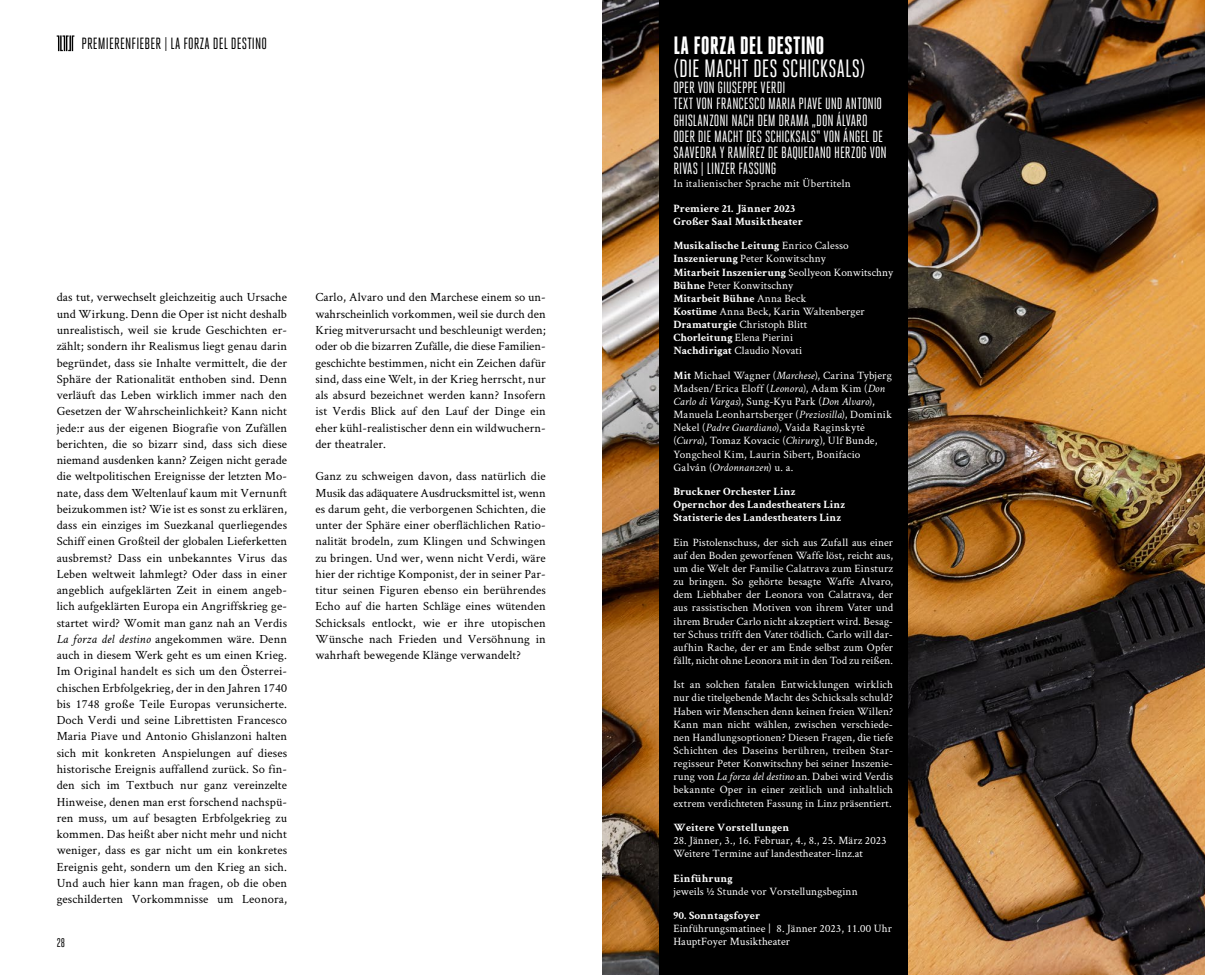
<style>
.page{position:relative;width:1205px;height:975px;background:#fff}
.page>*{position:absolute;margin:0;border:0;box-sizing:border-box;transform-origin:0 0}
.FOYER5_KASTEN_Stückt{font:25px "Heroic Condensed";color:#fff}
.FOYER5_KASTEN_Stückt-2{font:800 25px "Heroic Condensed";letter-spacing:.005em;color:#fff}
.FOYER5_KASTEN_Stückt-3{font:16.25px/16.2px "Heroic Condensed";color:#fff}
.t1{font:16.25px "Heroic Condensed";letter-spacing:.01em;color:#000}
.FOYER5_FLIESSTEXT{font:12.5px/16.2px "Crimson Text";letter-spacing:.01em;color:#000;text-align:justify}
.t2{font:12.5px "Heroic Condensed";color:#000}
.Fliesstext{font:11.25px/13.1px "Crimson Text";letter-spacing:.01em;color:#fff}
.Fliesstext-2{font:700 11.25px "Crimson Text";letter-spacing:.01em;color:#fff}
.FOYER5_KASTEN_Stückt-4{font:11.25px "Crimson Text";letter-spacing:.025em;color:#fff}
.s1{font-style:italic}
.s2{font-weight:400}
.s3{font-weight:700}
</style>
<div class="page">
<img style="left:602px;top:0;width:603px;height:974px">
<div style="left:659px;top:0;width:248px;height:974px;background:#000"></div>
<svg style="left:57px;top:35px;width:17px;height:16px"></svg>
<p class="t1" style="left:81px;top:35px;width:187px">PREMIERENFIEBER | LA FORZA DEL DESTINO</p>
<p class="FOYER5_FLIESSTEXT" style="left:57px;top:289px;width:232px">das tut, verwechselt gleichzeitig auch Ursache und Wirkung. Denn die Oper ist nicht deshalb unrealistisch, weil sie krude Geschichten er&shy;zählt; sondern ihr Realismus liegt genau darin begründet, dass sie Inhalte vermittelt, die der Sphäre der Rationalität enthoben sind. Denn verläuft das Leben wirklich immer nach den Gesetzen der Wahrscheinlichkeit? Kann nicht jede:r aus der eigenen Biografie von Zufällen berichten, die so bizarr sind, dass sich diese niemand ausdenken kann? Zeigen nicht gerade die weltpolitischen Ereignisse der letzten Mo&shy;nate, dass dem Weltenlauf kaum mit Vernunft beizukommen ist? Wie ist es sonst zu erklären, dass ein einziges im Suezkanal querliegendes Schiff einen Großteil der globalen Lieferketten ausbremst? Dass ein unbekanntes Virus das Leben weltweit lahmlegt? Oder dass in einer angeblich aufgeklärten Zeit in einem angeb&shy;lich aufgeklärten Europa ein Angriffskrieg ge&shy;startet wird? Womit man ganz nah an Verdis <span class="s1">La forza del destino</span> angekommen wäre. Denn auch in diesem Werk geht es um einen Krieg.<br>Im Original handelt es sich um den Österrei&shy;chischen Erbfolgekrieg, der in den Jahren 1740 bis 1748 große Teile Europas verunsicherte.<br>Doch Verdi und seine Librettisten Francesco Maria Piave und Antonio Ghislanzoni halten sich mit konkreten Anspielungen auf dieses historische Ereignis auffallend zurück. So fin&shy;den sich im Textbuch nur ganz vereinzelte Hinweise, denen man erst forschend nachspü&shy;ren muss, um auf besagten Erbfolgekrieg zu kommen. Das heißt aber nicht mehr und nicht weniger, dass es gar nicht um ein konkretes Ereignis geht, sondern um den Krieg an sich.<br>Und auch hier kann man fragen, ob die oben geschilderten Vorkommnisse um Leonora,</p>
<p class="t2" style="left:57px;top:935px;width:10px">28</p>
<p class="FOYER5_FLIESSTEXT" style="left:315px;top:289px;width:232px">Carlo, Alvaro und den Marchese einem so un&shy;wahrscheinlich vorkommen, weil sie durch den Krieg mitverursacht und beschleunigt werden; oder ob die bizarren Zufälle, die diese Familien&shy;geschichte bestimmen, nicht ein Zeichen dafür sind, dass eine Welt, in der Krieg herrscht, nur als absurd bezeichnet werden kann? Insofern ist Verdis Blick auf den Lauf der Dinge ein eher kühl-realistischer denn ein wildwuchern&shy;der theatraler.</p>
<p class="FOYER5_FLIESSTEXT" style="left:315px;top:467px;width:232px">Ganz zu schweigen davon, dass natürlich die Musik das adäquatere Ausdrucksmittel ist, wenn es darum geht, die verborgenen Schichten, die unter der Sphäre einer oberflächlichen Ratio&shy;nalität brodeln, zum Klingen und Schwingen zu bringen. Und wer, wenn nicht Verdi, wäre hier der richtige Komponist, der in seiner Par&shy;titur seinen Figuren ebenso ein berührendes Echo auf die harten Schläge eines wütenden Schicksals entlockt, wie er ihre utopischen Wünsche nach Frieden und Versöhnung in wahrhaft bewegende Klänge verwandelt?</p>
<p class="FOYER5_KASTEN_Stückt-2" style="left:673px;top:32px;width:153px">LA FORZA DEL DESTINO</p>
<p class="FOYER5_KASTEN_Stückt" style="left:673px;top:55px;width:194px">(DIE MACHT DES SCHICKSALS)</p>
<p class="FOYER5_KASTEN_Stückt-3" style="left:673px;top:79px;width:114px">OPER VON GIUSEPPE VERDI</p>
<p class="FOYER5_KASTEN_Stückt-3" style="left:673px;top:96px;width:215px">TEXT VON FRANCESCO MARIA PIAVE UND ANTONIO GHISLANZONI NACH DEM DRAMA „DON ÁLVARO ODER DIE MACHT DES SCHICKSALS“ VON ÁNGEL DE SAAVEDRA Y RAMÍREZ DE BAQUEDANO HERZOG VON RIVAS | LINZER FASSUNG</p>
<p class="FOYER5_KASTEN_Stückt-4" style="left:673px;top:176px;width:179px">In italienischer Sprache mit Übertiteln</p>
<p class="Fliesstext-2" style="left:673px;top:200px;width:123px">Premiere 21. Jänner 2023</p>
<p class="Fliesstext-2" style="left:673px;top:213px;width:131px">Großer Saal Musiktheater</p>
<p class="Fliesstext-2" style="left:673px;top:237px;width:177px">Musikalische Leitung <span class="s2">Enrico Calesso</span></p>
<p class="Fliesstext" style="left:673px;top:252px;width:154px"><span class="s3">Inszenierung</span> Peter Konwitschny</p>
<p class="Fliesstext-2" style="left:673px;top:264px;width:221px">Mitarbeit Inszenierung <span class="s2">Seollyeon Konwitschny</span></p>
<p class="Fliesstext" style="left:673px;top:278px;width:121px"><span class="s3">Bühne</span> Peter Konwitschny</p>
<p class="Fliesstext-2" style="left:673px;top:290px;width:134px">Mitarbeit Bühne <span class="s2">Anna Beck</span></p>
<p class="Fliesstext" style="left:673px;top:304px;width:193px"><span class="s3">Kostüme</span> Anna Beck, Karin Waltenberger</p>
<p class="Fliesstext" style="left:673px;top:317px;width:136px"><span class="s3">Dramaturgie</span> Christoph Blitt</p>
<p class="Fliesstext" style="left:673px;top:330px;width:121px"><span class="s3">Chorleitung</span> Elena Pierini</p>
<p class="Fliesstext" style="left:673px;top:344px;width:130px"><span class="s3">Nachdirigat</span> Claudio Novati</p>
<p class="Fliesstext" style="left:673px;top:368px;width:220px"><span class="s3">Mit</span> Michael Wagner (<span class="s1">Marchese</span>), Carina Tybjerg Madsen/Erica Eloff (<span class="s1">Leonora</span>), Adam Kim (<span class="s1">Don Carlo di Vargas</span>), Sung-Kyu Park (<span class="s1">Don Alvaro</span>), Manuela Leonhartsberger (<span class="s1">Preziosilla</span>), Dominik Nekel (<span class="s1">Padre Guardiano</span>), Vaida Raginskytė (<span class="s1">Curra</span>), Tomaz Kovacic (<span class="s1">Chirurg</span>), Ulf Bunde, Yongcheol Kim, Laurin Sibert, Bonifacio Galván (<span class="s1">Ordonnanzen</span>) u. a.</p>
<p class="Fliesstext-2" style="left:673px;top:483px;width:124px">Bruckner Orchester Linz</p>
<p class="Fliesstext-2" style="left:673px;top:496px;width:173px">Opernchor des Landestheaters Linz</p>
<p class="Fliesstext-2" style="left:673px;top:509px;width:169px">Statisterie des Landestheaters Linz</p>
<p class="Fliesstext" style="left:673px;top:535px;width:221px;text-align:justify">Ein Pistolenschuss, der sich aus Zufall aus einer auf den Boden geworfenen Waffe löst, reicht aus, um die Welt der Familie Calatrava zum Einsturz zu bringen. So gehörte besagte Waffe Alvaro, dem Liebhaber der Leonora von Calatrava, der aus rassistischen Motiven von ihrem Vater und ihrem Bruder Carlo nicht akzeptiert wird. Besag&shy;ter Schuss trifft den Vater tödlich. Carlo will dar&shy;aufhin Rache, der er am Ende selbst zum Opfer fällt, nicht ohne Leonora mit in den Tod zu reißen.</p>
<p class="Fliesstext" style="left:673px;top:677px;width:221px;text-align:justify">Ist an solchen fatalen Entwicklungen wirklich nur die titelgebende Macht des Schicksals schuld?<br>Haben wir Menschen denn keinen freien Willen?<br>Kann man nicht wählen, zwischen verschiede&shy;nen Handlungsoptionen? Diesen Fragen, die tiefe Schichten des Daseins berühren, treiben Star&shy;regisseur Peter Konwitschny bei seiner Inszenie&shy;rung von <span class="s1">La forza del destino</span> an. Dabei wird Verdis bekannte Oper in einer zeitlich und inhaltlich extrem verdichteten Fassung in Linz präsentiert.</p>
<p class="Fliesstext-2" style="left:673px;top:819px;width:117px">Weitere Vorstellungen</p>
<p class="Fliesstext" style="left:673px;top:833px;width:215px">28. Jänner, 3., 16. Februar, 4., 8., 25. März 2023</p>
<p class="Fliesstext" style="left:673px;top:846px;width:191px">Weitere Termine auf landestheater-linz.at</p>
<p class="Fliesstext" style="left:673px;top:870px;width:186px"><span class="s3">Einführung<br></span>jeweils ½ Stunde vor Vorstellungsbeginn</p>
<p class="Fliesstext-2" style="left:673px;top:907px;width:88px">90. Sonntagsfoyer</p>
<p class="Fliesstext" style="left:673px;top:921px;width:220px">Einführungsmatinee | 8. Jänner 2023, 11.00 Uhr</p>
<p class="Fliesstext" style="left:673px;top:934px;width:118px">HauptFoyer Musiktheater</p>
</div>
